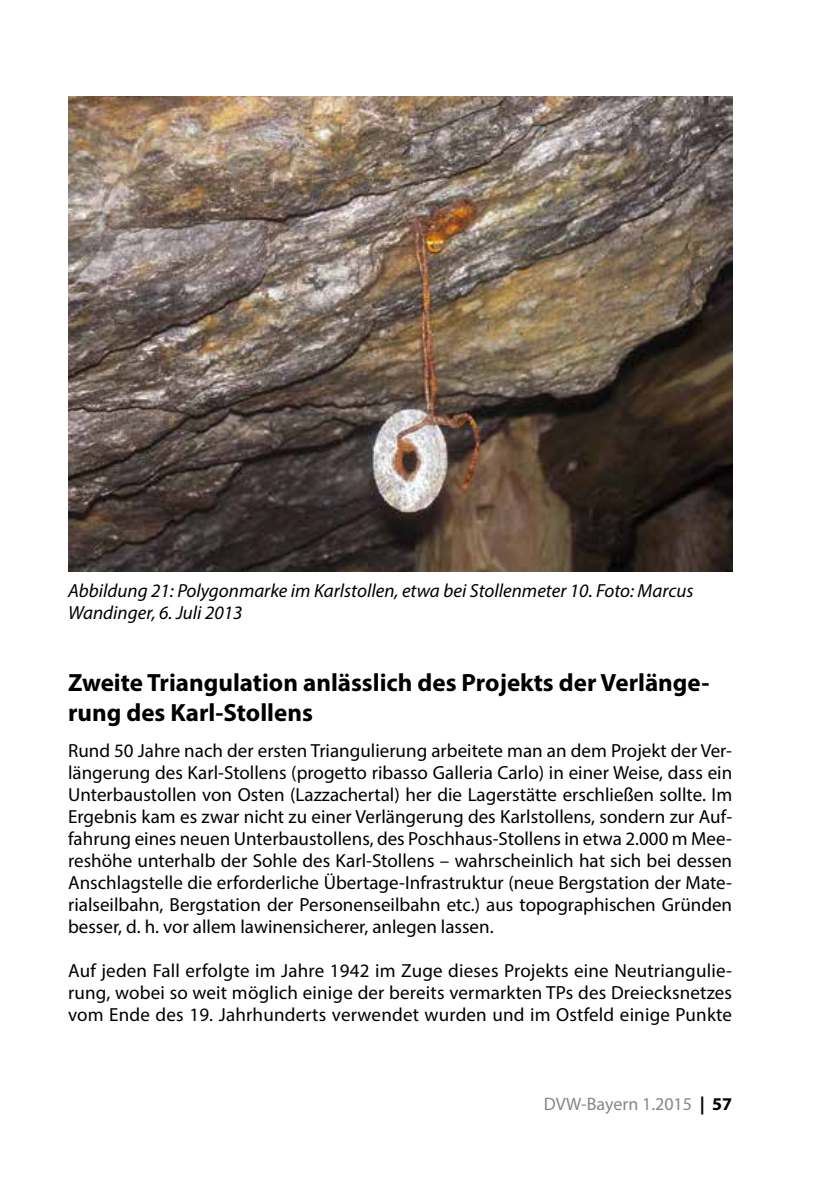
<style>
.page{position:relative;width:840px;height:1191px;background:#fff}
.page>*{position:absolute;margin:0;border:0;box-sizing:border-box;transform-origin:0 0}
.t1{font:700 25px/30px "Myriad Pro";color:#000}
.t2{font:19px/22px "Myriad Pro";color:#000;text-align:justify}
.t3{font:italic 19px/22px "Myriad Pro";color:#000}
.t4{font:18px "Myriad Pro";color:#868786}
.s1{font-weight:700;color:#000}
</style>
<div class="page">
<img style="left:68px;top:96px;width:663px;height:475px">
<p class="t3" style="left:68px;top:579px;width:626px">Abbildung 21: Polygonmarke im Karlstollen, etwa bei Stollenmeter 10. Foto: Marcus<br>Wandinger, 6. Juli 2013</p>
<h1 class="t1" style="left:68px;top:666px;width:642px">Zweite Triangulation anlässlich des Projekts der Verlänge&shy;rung des Karl-Stollens</h1>
<p class="t2" style="left:68px;top:739px;width:665px">Rund 50 Jahre nach der ersten Triangulierung arbeitete man an dem Projekt der Ver&shy;längerung des Karl-Stollens (progetto ribasso Galleria Carlo) in einer Weise, dass ein Unterbaustollen von Osten (Lazzachertal) her die Lagerstätte erschließen sollte. Im Ergebnis kam es zwar nicht zu einer Verlängerung des Karlstollens, sondern zur Auf&shy;fahrung eines neuen Unterbaustollens, des Poschhaus-Stollens in etwa 2.000 m Mee&shy;reshöhe unterhalb der Sohle des Karl-Stollens – wahrscheinlich hat sich bei dessen Anschlagstelle die erforderliche Übertage-Infrastruktur (neue Bergstation der Mate&shy;rialseilbahn, Bergstation der Personenseilbahn etc.) aus topographischen Gründen besser, d. h. vor allem lawinensicherer, anlegen lassen.</p>
<p class="t2" style="left:68px;top:959px;width:665px">Auf jeden Fall erfolgte im Jahre 1942 im Zuge dieses Projekts eine Neutriangulie&shy;rung, wobei so weit möglich einige der bereits vermarkten TPs des Dreiecksnetzes vom Ende des 19. Jahrhunderts verwendet wurden und im Ostfeld einige Punkte</p>
<p class="t4" style="left:543px;top:1093px;width:190px">DVW-Bayern 1.2015 <span class="s1">| 57</span></p>
</div>
